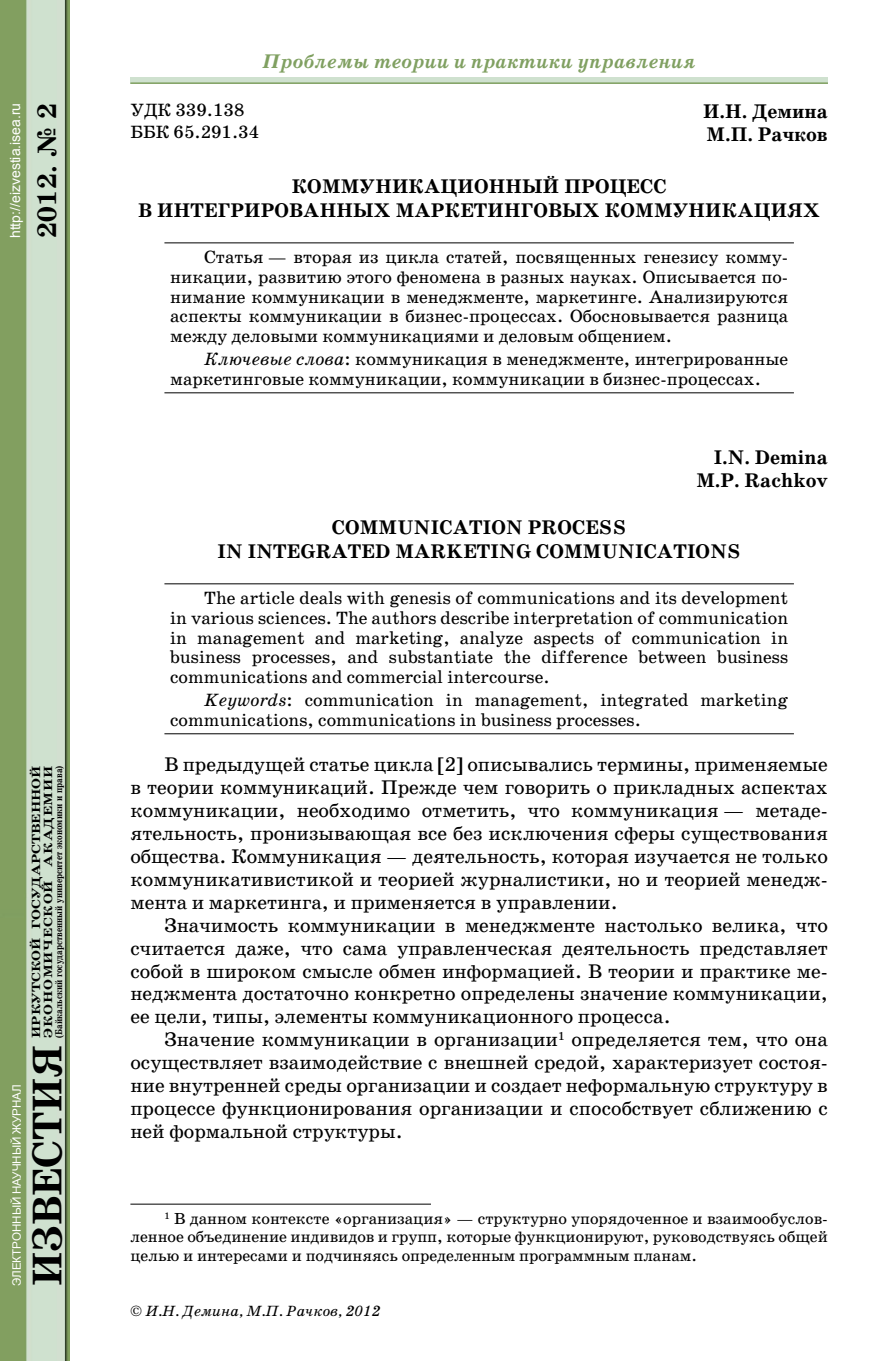
<style>
.page{position:relative;width:896px;height:1361px;background:#fff}
.page>*{position:absolute;margin:0;border:0;box-sizing:border-box;transform-origin:0 0}
.t1{font:700 42px "School Book C";color:#000}
.t2{font:700 27px "School Book C";color:#000}
.t3{font:20px/23px "School Book C";color:#000;text-align:justify}
.t4{font:700 20px/23px "School Book C";letter-spacing:.01em;color:#000;text-align:center}
.t5{font:italic 700 20px "School Book C";color:#80a061}
.t6{font:18px/19.8px "School Book C";color:#000}
.t7{font:16.2px/18.2px "School Book C";color:#000;text-align:justify}
.t8{font:italic 15px "School Book C";color:#000}
.t9{font:14px "Arial";color:#fff}
.t10{font:700 12px/12px "School Book C";color:#000;scale:1.25 1}
.t11{font:11.6px "Arial";color:#fff}
.t12{font:700 10px "School Book C";color:#000;scale:.85 1}
.s1{font-style:italic}
.s2{font-style:normal}
</style>
<div class="page">
<div style="left:130px;top:77px;width:698px;height:7px;background:#cfe1cf"></div>
<img style="left:0;top:0;width:70px;height:1361px">
<hr style="left:130px;top:82px;width:698px;height:2px;background:#80a061">
<hr style="left:164px;top:242px;width:630px;height:1px;background:#000">
<hr style="left:164px;top:392px;width:630px;height:1px;background:#000">
<hr style="left:164px;top:583px;width:630px;height:1px;background:#000">
<hr style="left:164px;top:733px;width:630px;height:1px;background:#000">
<hr style="left:130px;top:1203px;width:301px;height:1px;background:#000">
<p class="t9" style="left:6px;top:238px;width:137px;rotate:-90deg">http://eizvestia.isea.ru</p>
<h2 class="t2" style="left:32px;top:238px;width:136px;rotate:-90deg">2012. № 2</h2>
<p class="t11" style="left:9px;top:1286px;width:203px;rotate:-90deg">ЭЛЕКТРОННЫЙ НАУЧНЫЙ ЖУРНАЛ</p>
<p class="t10" style="left:30px;top:1037px;width:219px;rotate:-90deg">ИРКУТСКОЙ ГОСУДАРСТВЕННОЙ<br>ЭКОНОМИЧЕСКОЙ АКАДЕМИИ</p>
<p class="t12" style="left:53px;top:1037px;width:322px;rotate:-90deg">(Байкальский государственный университет экономики и права)</p>
<h1 class="t1" style="left:24px;top:1286px;width:243px;rotate:-90deg">ИЗВЕСТИЯ</h1>
<p class="t5" style="left:262px;top:51px;width:435px">Проблемы теории и практики управления</p>
<p class="t6" style="left:130px;top:99px;width:130px;line-height:21.6px">УДК 339.138<br>ББК 65.291.34</p>
<p class="t4" style="left:703px;top:99px;width:126px;text-align:left">И.Н. Демина<br>М.П. Рачков</p>
<p class="t4" style="left:138px;top:174px;width:683px;line-height:24.4px">КОММУНИКАЦИОННЫЙ ПРОЦЕСС<br>В ИНТЕГРИРОВАННЫХ МАРКЕТИНГОВЫХ КОММУНИКАЦИЯХ</p>
<p class="t6" style="left:170px;top:247px;width:619px;text-align:justify;text-indent:34px">Статья — вторая из цикла статей, посвященных генезису комму&shy;никации, развитию этого феномена в разных науках. Описывается по&shy;нимание коммуникации в менеджменте, маркетинге. Анализируются аспекты коммуникации в бизнес-процессах. Обосновывается разница между деловыми коммуникациями и деловым общением.</p>
<p class="t6" style="left:170px;top:349px;width:619px;text-indent:34px"><span class="s1">Ключевые слова</span>: коммуникация в менеджменте, интегрированные маркетинговые коммуникации, коммуникации в бизнес-процессах.</p>
<p class="t4" style="left:696px;top:445px;width:133px;text-align:right">I.N. Demina<br>M.P. Rachkov</p>
<p class="t4" style="left:217px;top:515px;width:525px;line-height:24.4px">COMMUNICATION PROCESS<br>IN INTEGRATED MARKETING COMMUNICATIONS</p>
<p class="t6" style="left:170px;top:588px;width:619px;text-align:justify;text-indent:34px">The article deals with genesis of communications and its development in various sciences. The authors describe interpretation of communication in management and marketing, analyze aspects of communication in business processes, and substantiate the difference between business communications and commercial intercourse.</p>
<p class="t6" style="left:170px;top:690px;width:619px;text-indent:34px"><span class="s1">Keywords</span>: communication in management, integrated marketing communications, communications in business processes.</p>
<p class="t3" style="left:130px;top:753px;width:699px;text-indent:34px">В предыдущей статье цикла [2] описывались термины, применяемые в теории коммуникаций. Прежде чем говорить о прикладных аспектах коммуникации, необходимо отметить, что коммуникация — метаде&shy;ятельность, пронизывающая все без исключения сферы существования общества. Коммуникация — деятельность, которая изучается не только коммуникативистикой и теорией журналистики, но и теорией менедж&shy;мента и маркетинга, и применяется в управлении.</p>
<p class="t3" style="left:130px;top:913px;width:699px;text-indent:34px">Значимость коммуникации в менеджменте настолько велика, что считается даже, что сама управленческая деятельность представляет собой в широком смысле обмен информацией. В теории и практике ме&shy;неджмента достаточно конкретно определены значение коммуникации, ее цели, типы, элементы коммуникационного процесса.</p>
<p class="t3" style="left:130px;top:1028px;width:699px;text-indent:34px">Значение коммуникации в организации<sup>1</sup> определяется тем, что она осуществляет взаимодействие с внешней средой, характеризует состоя&shy;ние внутренней среды организации и создает неформальную структуру в процессе функционирования организации и способствует сближению с ней формальной структуры.</p>
<p class="t7" style="left:130px;top:1210px;width:699px;text-indent:34px"><sup>1</sup> В данном контексте «организация» — структурно упорядоченное и взаимообуслов&shy;ленное объединение индивидов и групп, которые функционируют, руководствуясь общей целью и интересами и подчиняясь определенным программным планам.</p>
<p class="t8" style="left:130px;top:1302px;width:251px"><span class="s2">©</span> И.Н. Демина, М.П. Рачков, 2012</p>
</div>
